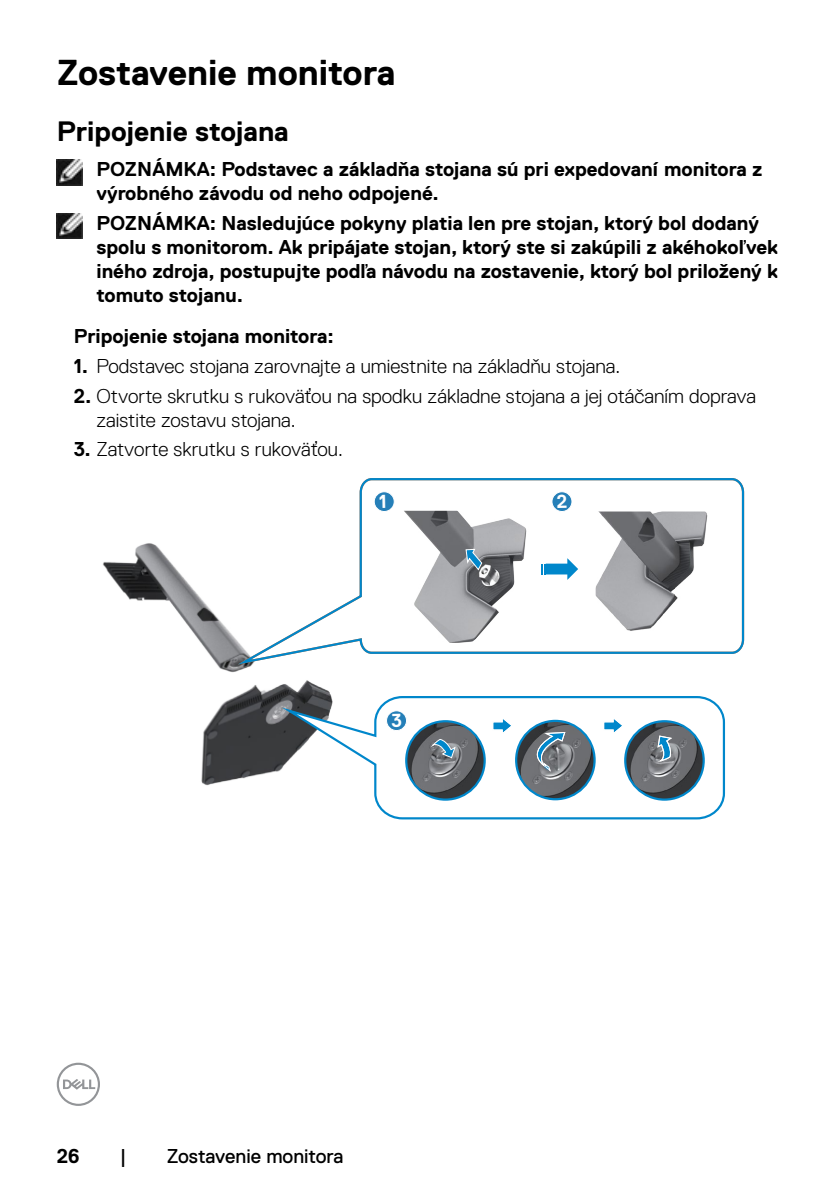
<style>
.page{position:relative;width:840px;height:1191px;background:#fff}
.page>*{position:absolute;margin:0;border:0;box-sizing:border-box;transform-origin:0 0}
.t1{font:700 36px "Dell Replica";color:#000}
.t2{font:700 28px "Dell Replica";color:#000}
.t3{font:700 20px/24px "Dell Replica";color:#000}
.t4{font:300 20px/24px "Dell Replica";color:#000}
.t5{font:20px "Dell Replica";color:#000}
.s1{font-weight:700}
</style>
<div class="page">
<svg style="left:57px;top:1062px;width:43px;height:44px"></svg>
<img style="left:57px;top:160px;width:25px;height:25px">
<img style="left:57px;top:213px;width:25px;height:26px">
<img style="left:103px;top:543px;width:228px;height:243px">
<svg style="left:274px;top:695px;width:451px;height:124px"></svg>
<svg style="left:231px;top:478px;width:512px;height:189px"></svg>
<img style="left:403px;top:511px;width:134px;height:132px">
<img style="left:595px;top:511px;width:116px;height:124px">
<svg style="left:465px;top:548px;width:17px;height:23px"></svg>
<svg style="left:386px;top:711px;width:20px;height:19px"></svg>
<div style="left:386px;top:710px;width:20px;height:20px;border:1px solid #fff;border-radius:50%"></div>
<div style="left:374px;top:492px;width:20px;height:19px;background:#257fb8;border-radius:50%"></div>
<div style="left:374px;top:491px;width:20px;height:20px;border:1px solid #fff;border-radius:50%"></div>
<svg style="left:551px;top:492px;width:20px;height:19px"></svg>
<div style="left:551px;top:491px;width:20px;height:20px;border:1px solid #fff;border-radius:50%"></div>
<svg style="left:491px;top:715px;width:22px;height:21px"></svg>
<svg style="left:602px;top:715px;width:22px;height:21px"></svg>
<img style="left:625px;top:721px;width:78px;height:78px;border-radius:39px">
<img style="left:406px;top:721px;width:78px;height:78px;border-radius:39px">
<img style="left:516px;top:721px;width:78px;height:78px;border-radius:39px">
<svg style="left:430px;top:739px;width:30px;height:33px"></svg>
<div style="left:514px;top:720px;width:81px;height:80px;border:2px solid #0087cb;border-radius:50%"></div>
<svg style="left:527px;top:731px;width:38px;height:42px;background:#6f7f89"></svg>
<div style="left:623px;top:720px;width:81px;height:80px;border:2px solid #0087cb;border-radius:50%"></div>
<svg style="left:656px;top:735px;width:17px;height:28px"></svg>
<div style="left:405px;top:720px;width:80px;height:80px;border:2px solid #0087cb;border-radius:50%"></div>
<svg style="left:391px;top:713px;width:10px;height:14px"></svg>
<svg style="left:557px;top:494px;width:9px;height:13px"></svg>
<h1 class="t1" style="left:57px;top:52px;width:340px">Zostavenie monitora</h1>
<h2 class="t2" style="left:57px;top:116px;width:233px">Pripojenie stojana</h2>
<p class="t3" style="left:96px;top:158px;width:667px">POZNÁMKA: Podstavec a základňa stojana sú pri expedovaní monitora z výrobného závodu od neho odpojené.</p>
<p class="t3" style="left:96px;top:211px;width:682px">POZNÁMKA: Nasledujúce pokyny platia len pre stojan, ktorý bol dodaný spolu s monitorom. Ak pripájate stojan, ktorý ste si zakúpili z akéhokoľvek iného zdroja, postupujte podľa návodu na zostavenie, ktorý bol priložený k tomuto stojanu.</p>
<p class="t3" style="left:74px;top:324px;width:261px">Pripojenie stojana monitora:</p>
<p class="t4" style="left:74px;top:354px;width:547px"><span class="s1">1.</span> Podstavec stojana zarovnajte a umiestnite na základňu stojana.</p>
<p class="t4" style="left:96px;top:384px;width:660px;text-indent:-23px"><span class="s1">2.</span> Otvorte skrutku s rukoväťou na spodku základne stojana a jej otáčaním doprava zaistite zostavu stojana.</p>
<p class="t4" style="left:74px;top:437px;width:270px"><span class="s1">3.</span> Zatvorte skrutku s rukoväťou.</p>
<p class="t3" style="left:57px;top:1143px;width:24px">26</p>
<p class="t5" style="left:120px;top:1144px;width:8px">|</p>
<p class="t5" style="left:166px;top:1144px;width:178px">Zostavenie monitora</p>
</div>
